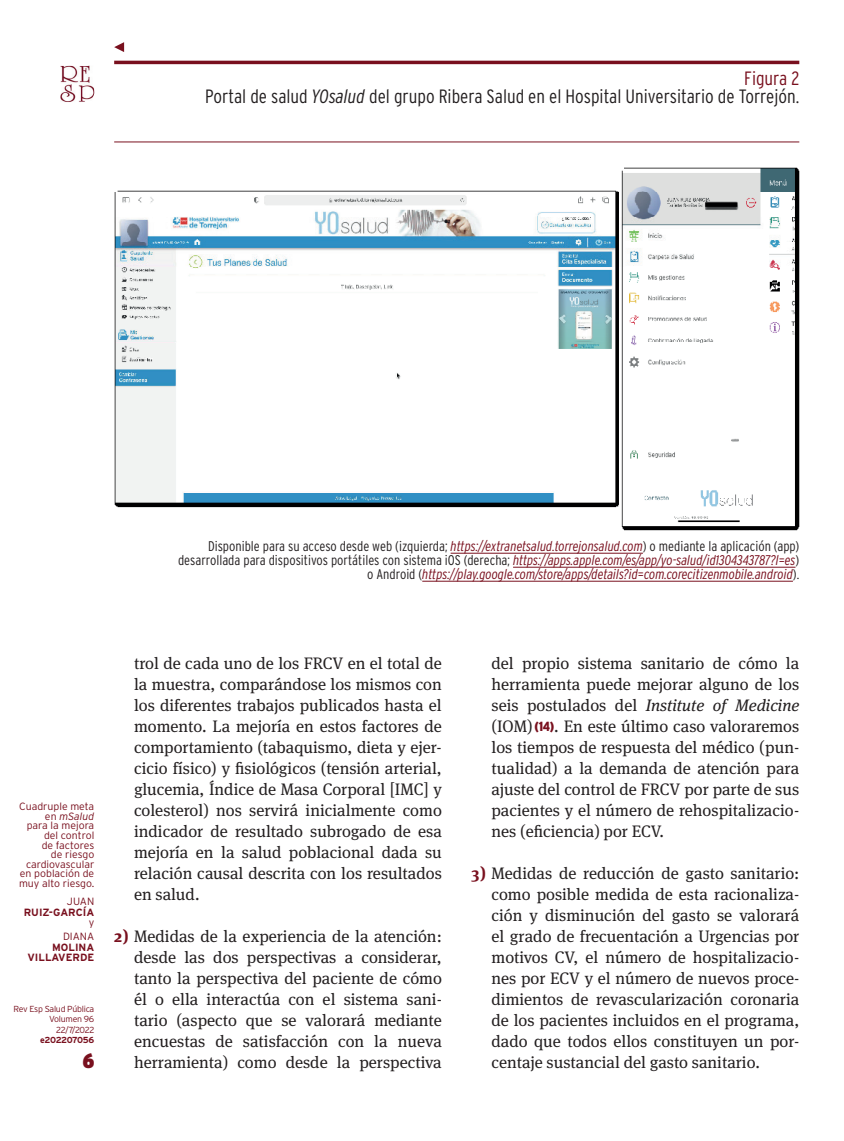
<style>
.page{position:relative;width:844px;height:1141px;background:#fff}
.page>*{position:absolute;margin:0;border:0;box-sizing:border-box;transform-origin:0 0}
.t1{font:900 21px "Interstate Condensed";color:#79101e}
.t2{font:300 19.25px/17.5px "Interstate Condensed";color:#231f20;text-align:right}
.t3{font:16.62px/21px "Meta Serif Pro";color:#231f20;text-align:justify}
.t4{font:italic 300 14px/14px "Interstate Condensed";color:#79101e;text-align:right}
.t5{font:300 10.5px/9.6px "Interstate";color:#79101e;text-align:right}
.t6{font:700 10.5px/10px "Interstate";color:#79101e;text-align:right}
.t7{font:300 8.75px/10.5px "Interstate";letter-spacing:-.03em;color:#79101e;text-align:right}
.t8{font:700 8.75px "Interstate";letter-spacing:-.05em;color:#79101e}
.s1{color:#79101e}
.s2{font-style:italic}
.s3{font-style:normal;color:#231f20}
.s4{font-weight:700;color:#79101e}
.s5{font-family:"Interstate Condensed";font-weight:900;font-size:13.3px;color:#79101e}
</style>
<div class="page">
<img style="left:60px;top:66px;width:34px;height:36px">
<svg style="left:114px;top:42px;width:10px;height:10px"></svg>
<hr style="left:114px;top:61px;width:685px;height:3px;background:#79101e">
<hr style="left:114px;top:142px;width:685px;height:1px;background:#79101e">
<hr style="left:450px;top:553px;width:192px;height:1px;background:#79101e">
<hr style="left:513px;top:567px;width:282px;height:1px;background:#79101e">
<hr style="left:422px;top:581px;width:370px;height:1px;background:#79101e">
<img style="left:114px;top:167px;width:685px;height:363px">
<p class="t2" style="left:205px;top:70px;width:595px"><span class="s1">Figura 2<br></span>Portal de salud <span class="s2">YOsalud</span> del grupo Ribera Salud en el Hospital Universitario de Torrejón.</p>
<p class="t4" style="left:178px;top:539px;width:622px"><span class="s3">Disponible para su acceso desde web (izquierda;</span> https://extranetsalud.torrejonsalud.com<span class="s3">) o mediante la aplicación (app) desarrollada para dispositivos portátiles con sistema iOS (derecha;</span> https://apps.apple.com/es/app/yo-salud/id1304343787?l=es<span class="s3">) o Android (</span>https://play.google.com/store/apps/details?id=com.corecitizenmobile.android<span class="s3">).</span></p>
<p class="t5" style="left:19px;top:801px;width:77px">Cuadruple meta en <span class="s2">mSalud<br></span>para la mejora del control<br>de factores<br>de riesgo cardiovascular en población de muy alto riesgo.</p>
<p class="t5" style="left:67px;top:896px;width:29px">JUAN</p>
<p class="t6" style="left:24px;top:908px;width:72px">RUIZ-GARCÍA</p>
<p class="t5" style="left:63px;top:916px;width:33px;line-height:13.7px">y<br>DIANA</p>
<p class="t6" style="left:27px;top:943px;width:68px">MOLINA<br>VILLAVERDE</p>
<p class="t7" style="left:14px;top:1003px;width:82px">Rev Esp Salud Pública<br>Volumen 96<br>22/7/2022</p>
<p class="t8" style="left:40px;top:1035px;width:56px">e202207056</p>
<p class="t1" style="left:83px;top:1048px;width:13px">6</p>
<p class="t3" style="left:134px;top:651px;width:309px">trol de cada uno de los FRCV en el total de la muestra, comparándose los mismos con los diferentes trabajos publicados hasta el momento. La mejoría en estos factores de comportamiento (tabaquismo, dieta y ejer&shy;cicio físico) y fisiológicos (tensión arterial, glucemia, Índice de Masa Corporal [IMC] y colesterol) nos servirá inicialmente como indicador de resultado subrogado de esa mejoría en la salud poblacional dada su relación causal descrita con los resultados en salud.</p>
<p class="t3" style="left:134px;top:924px;width:309px;text-indent:-20px"><span class="s4">2 )</span> Medidas de la experiencia de la atención: desde las dos perspectivas a considerar, tanto la perspectiva del paciente de cómo él o ella interactúa con el sistema sani&shy;tario (aspecto que se valorará mediante encuestas de satisfacción con la nueva herramienta) como desde la perspectiva</p>
<p class="t3" style="left:491px;top:651px;width:309px">del propio sistema sanitario de cómo la herramienta puede mejorar alguno de los seis postulados del <span class="s2">Institute of Medicine </span>(IOM) <span class="s5">(14)</span>. En este último caso valoraremos los tiempos de respuesta del médico (pun&shy;tualidad) a la demanda de atención para ajuste del control de FRCV por parte de sus pacientes y el número de rehospitalizacio&shy;nes (eficiencia) por ECV.</p>
<p class="t3" style="left:491px;top:861px;width:309px;text-indent:-20px"><span class="s4">3 )</span> Medidas de reducción de gasto sanitario: como posible medida de esta racionaliza&shy;ción y disminución del gasto se valorará el grado de frecuentación a Urgencias por motivos CV, el número de hospitalizacio&shy;nes por ECV y el número de nuevos proce&shy;dimientos de revascularización coronaria de los pacientes incluidos en el programa, dado que todos ellos constituyen un por&shy;centaje sustancial del gasto sanitario.</p>
</div>
